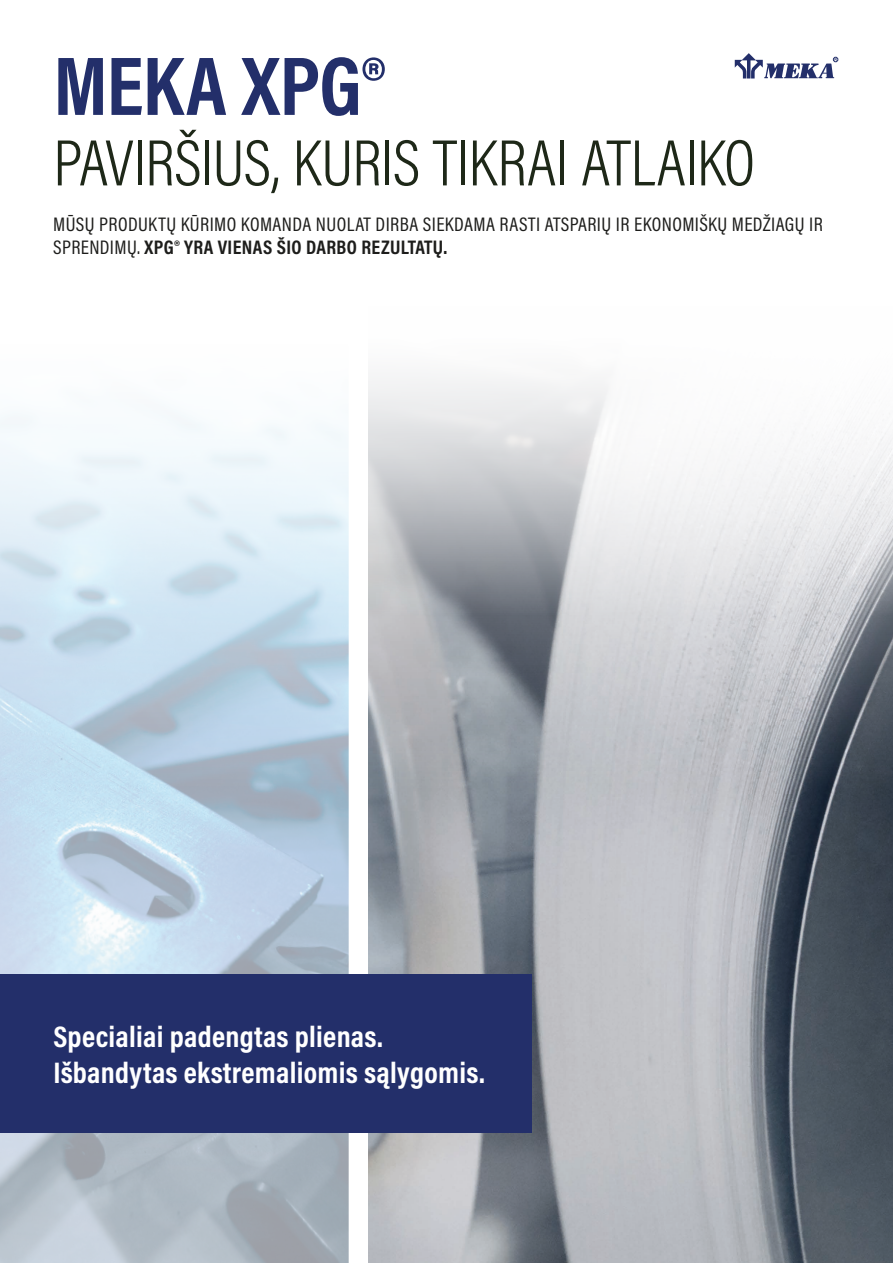
<style>
.page{position:relative;width:893px;height:1263px;background:#fff}
.page>*{position:absolute;margin:0;border:0;box-sizing:border-box;transform-origin:0 0}
.t1{font:700 84px "Acumin Pro Cond";letter-spacing:-.01em;color:#232f6a}
.t2{font:300 66px "Acumin Pro Cond";letter-spacing:-.015em;color:#1e2818}
.t3{font:700 30px "Acumin Pro Cond";letter-spacing:.01em;color:#fff}
.Etusivun_intro{font:19.8px/23.7px "Acumin Pro Cond";letter-spacing:.02em;color:#1d1d1b}
.s1{font-weight:700}
</style>
<div class="page">
<img style="left:0;top:788px;width:349px;height:475px">
<img style="left:369px;top:788px;width:524px;height:475px">
<div style="left:0;top:974px;width:531px;height:159px;background:#232f6a"></div>
<svg style="left:735px;top:53px;width:103px;height:25px"></svg>
<svg style="left:0;top:376px;width:893px;height:412px"></svg>
<p class="t1" style="left:53px;top:30px;width:333px">MEKA XPG®</p>
<p class="t2" style="left:53px;top:120px;width:703px">PAVIRŠIUS, KURIS TIKRAI ATLAIKO</p>
<p class="Etusivun_intro" style="left:53px;top:211px;width:771px">MŪSŲ PRODUKTŲ KŪRIMO KOMANDA NUOLAT DIRBA SIEKDAMA RASTI ATSPARIŲ IR EKONOMIŠKŲ MEDŽIAGŲ IR<br>SPRENDIMŲ. <span class="s1">XPG® YRA VIENAS ŠIO DARBO REZULTATŲ.</span></p>
<p class="t3" style="left:54px;top:1017px;width:331px">Specialiai padengtas plienas.</p>
<p class="t3" style="left:54px;top:1053px;width:433px">Išbandytas ekstremaliomis sąlygomis.</p>
</div>
